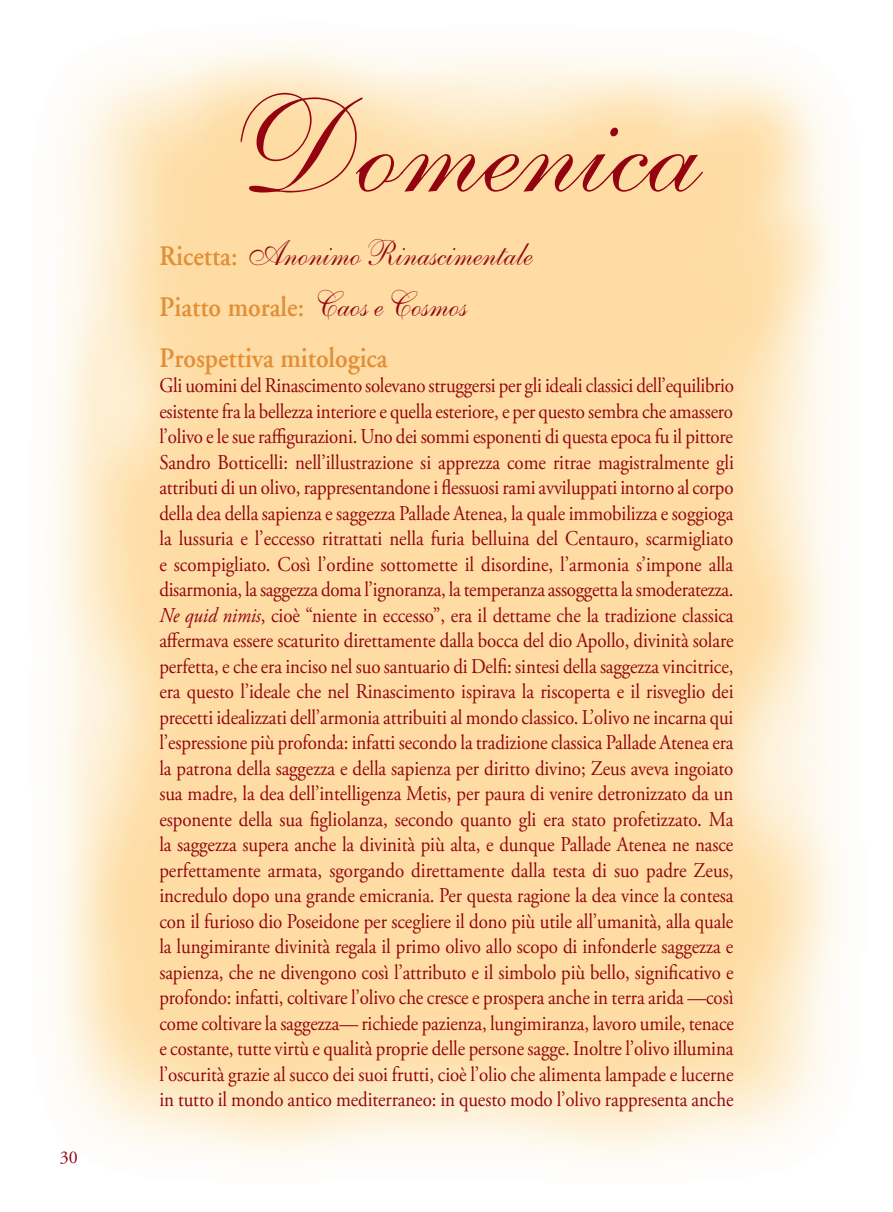
<style>
.page{position:relative;width:893px;height:1212px;background:#fff}
.page>*{position:absolute;margin:0;border:0;box-sizing:border-box;transform-origin:0 0}
.t1{font:135px "Shelley Allegro Script";color:#940410}
.t2{font:36px "Shelley Allegro Script";color:#940410;scale:.9 1}
.t3{font:600 28.5px/51px "Adobe Garamond";color:#e28f38;scale:.9 1}
.t4{font:21px/25.5px "Adobe Garamond Pro";letter-spacing:-.005em;color:#940410;text-align:justify;scale:.9 1}
.t5{font:18px "Adobe Garamond Pro";color:#940410}
.s1{font-family:"Adobe Garamond";font-weight:600;font-size:28.5px;color:#e28f38}
.s2{font-family:"Shelley Allegro Script";font-weight:400;font-size:36px;color:#940410}
.s3{font-style:italic}
</style>
<div class="page">
<p class="t5" style="left:60px;top:1147px;width:19px">30</p>
<h1 class="t1" style="left:214px;top:68px;width:466px">Domenica</h1>
<h2 class="t2" style="left:159px;top:232px;width:411px"><span class="s1">Ricetta:</span> Anonimo Rinascimentale</h2>
<h3 class="t3" style="left:159px;top:282px;width:338px">Piatto morale: <span class="s2">Caos e Cosmos<br></span>Prospettiva mitologica</h3>
<p class="t4" style="left:159px;top:374px;width:640px">Gli uomini del Rinascimento solevano struggersi per gli ideali classici dell’equilibrio esistente fra la bellezza interiore e quella esteriore, e per questo sembra che amassero l’olivo e le sue raffigurazioni. Uno dei sommi esponenti di questa epoca fu il pittore Sandro Botticelli: nell’illustrazione si apprezza come ritrae magistralmente gli attributi di un olivo, rappresentandone i flessuosi rami avviluppati intorno al corpo della dea della sapienza e saggezza Pallade Atenea, la quale immobilizza e soggioga la lussuria e l’eccesso ritrattati nella furia belluina del Centauro, scarmigliato e scompigliato. Così l’ordine sottomette il disordine, l’armonia s’impone alla disarmonia, la saggezza doma l’ignoranza, la temperanza assoggetta la smoderatezza.<br><span class="s3">Ne quid nimis</span>, cioè “niente in eccesso”, era il dettame che la tradizione classica affermava essere scaturito direttamente dalla bocca del dio Apollo, divinità solare perfetta, e che era inciso nel suo santuario di Delfi: sintesi della saggezza vincitrice, era questo l’ideale che nel Rinascimento ispirava la riscoperta e il risveglio dei precetti idealizzati dell’armonia attribuiti al mondo classico. L’olivo ne incarna qui l’espressione più profonda: infatti secondo la tradizione classica Pallade Atenea era la patrona della saggezza e della sapienza per diritto divino; Zeus aveva ingoiato sua madre, la dea dell’intelligenza Metis, per paura di venire detronizzato da un esponente della sua figliolanza, secondo quanto gli era stato profetizzato. Ma la saggezza supera anche la divinità più alta, e dunque Pallade Atenea ne nasce perfettamente armata, sgorgando direttamente dalla testa di suo padre Zeus, incredulo dopo una grande emicrania. Per questa ragione la dea vince la contesa con il furioso dio Poseidone per scegliere il dono più utile all’umanità, alla quale la lungimirante divinità regala il primo olivo allo scopo di infonderle saggezza e sapienza, che ne divengono così l’attributo e il simbolo più bello, significativo e profondo: infatti, coltivare l’olivo che cresce e prospera anche in terra arida —così come coltivare la saggezza— richiede pazienza, lungimiranza, lavoro umile, tenace e costante, tutte virtù e qualità proprie delle persone sagge. Inoltre l’olivo illumina l’oscurità grazie al succo dei suoi frutti, cioè l’olio che alimenta lampade e lucerne in tutto il mondo antico mediterraneo: in questo modo l’olivo rappresenta anche</p>
</div>
